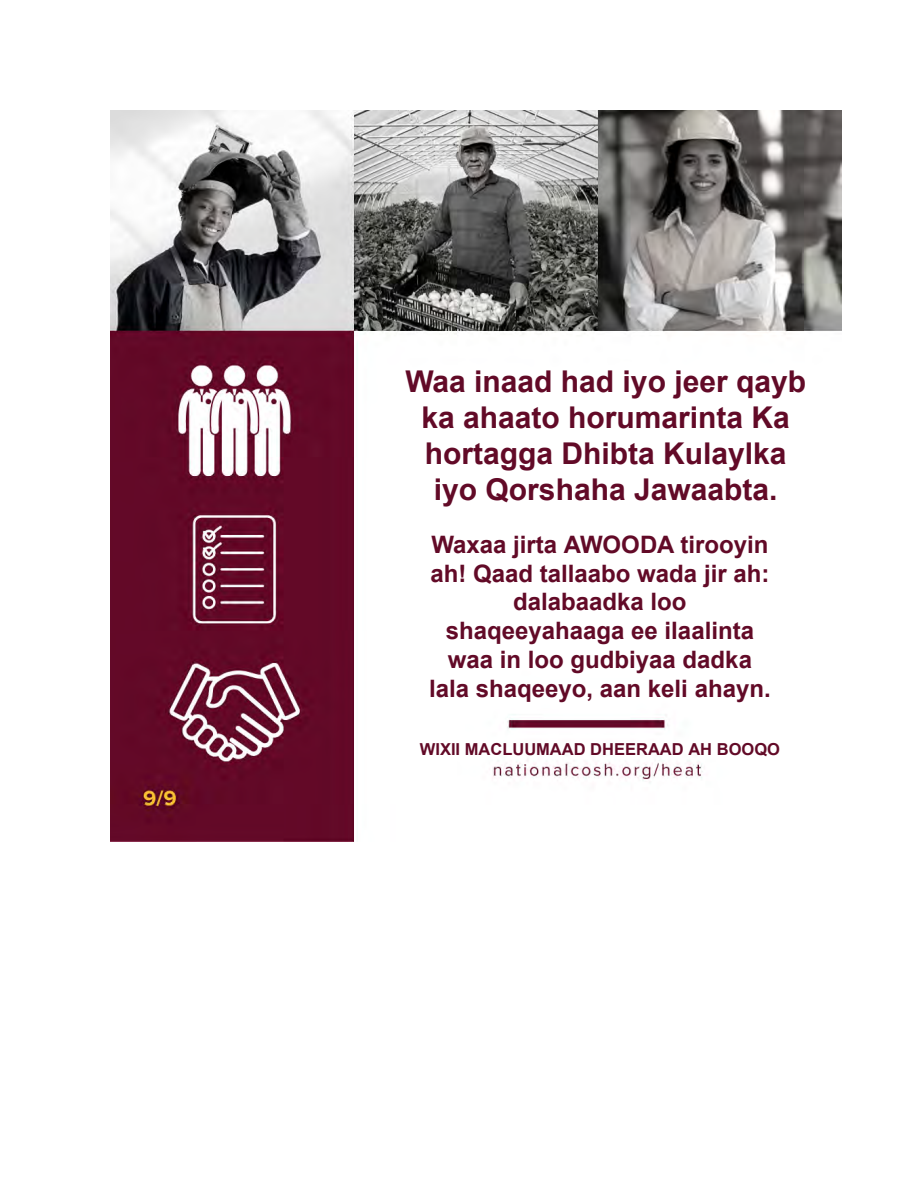
<style>
.page{position:relative;width:918px;height:1188px;background:#fff}
.page>*{position:absolute;margin:0;border:0;box-sizing:border-box;transform-origin:0 0}
.t1{font:700 30px/36px "Arial";color:#620a27;text-align:center}
.t2{font:700 24px/28.8px "Arial";color:#620a27;text-align:center}
.t3{font:700 16.5px "Arial";color:#620a27}
</style>
<div class="page">
<img style="left:110px;top:110px;width:731px;height:732px">
<p class="t1" style="left:405px;top:364px;width:402px">Waa inaad had iyo jeer qayb ka ahaato horumarinta Ka hortagga Dhibta Kulaylka iyo Qorshaha Jawaabta.</p>
<p class="t2" style="left:429px;top:530px;width:343px">Waxaa jirta AWOODA tirooyin ah! Qaad tallaabo wada jir ah: dalabaadka loo shaqeeyahaaga ee ilaalinta waa in loo gudbiyaa dadka lala shaqeeyo, aan keli ahayn.</p>
<p class="t3" style="left:420px;top:738px;width:362px">WIXII MACLUUMAAD DHEERAAD AH BOOQO</p>
</div>
